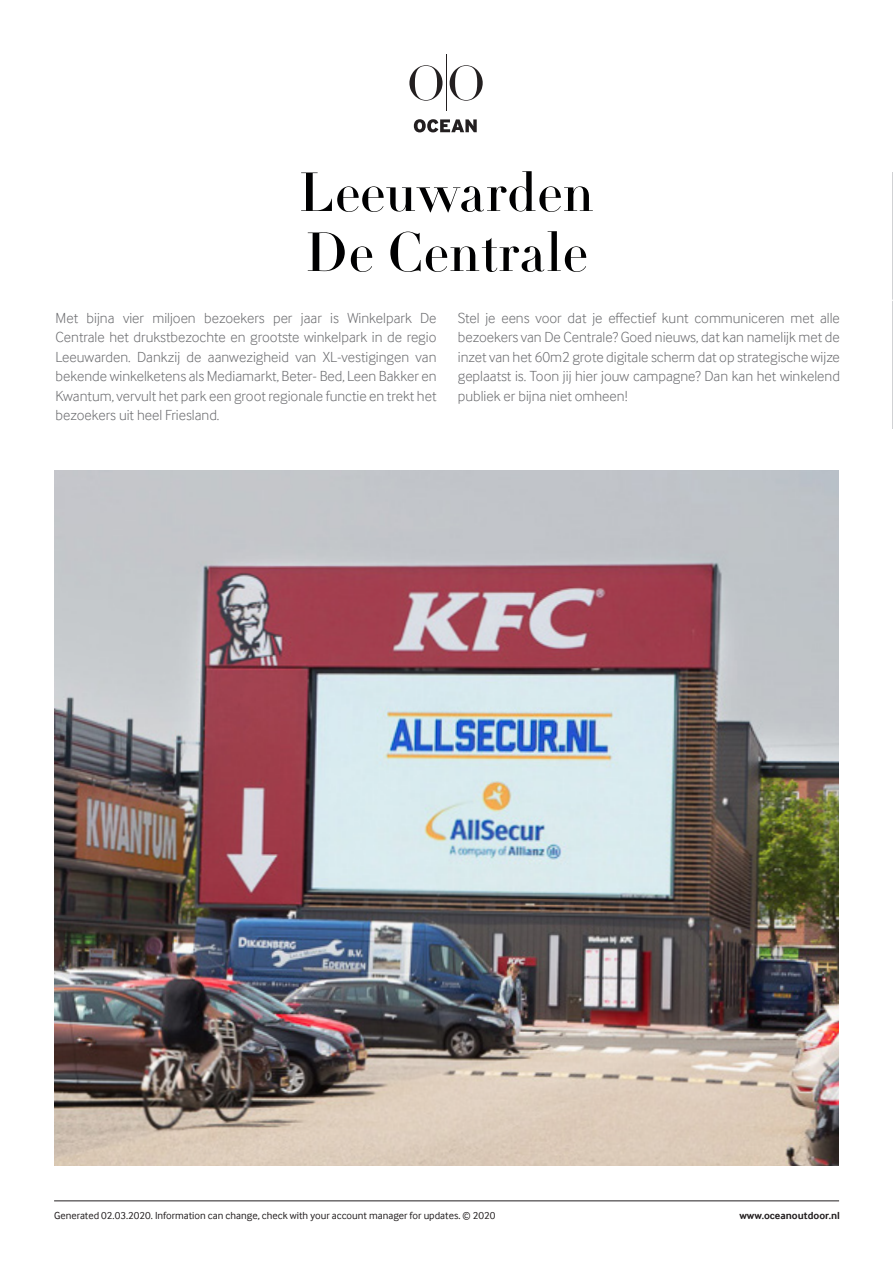
<style>
.page{position:relative;width:893px;height:1263px;background:#fff}
.page>*{position:absolute;margin:0;border:0;box-sizing:border-box;transform-origin:0 0}
.t1{font:54px "Didot LT Pro Headline";color:#000001}
.t2{font:300 15px/19.5px "Inter Face";color:#6c6d70;text-align:justify}
.t3{font:10.5px "Inter Face";color:#231f20}
.t4{font:700 10.5px "Inter Face";color:#231f20}
</style>
<div class="page">
<img style="left:54px;top:471px;width:785px;height:694px">
<hr style="left:54px;top:1200px;width:785px;height:1px;background:#231f20">
<svg style="left:414px;top:119px;width:63px;height:13px"></svg>
<svg style="left:409px;top:65px;width:34px;height:36px"></svg>
<svg style="left:450px;top:65px;width:33px;height:36px"></svg>
<hr style="left:446px;top:54px;width:1px;height:56px;background:#231f20">
<hr style="left:892px;top:172px;width:1px;height:257px;background:#d1d2d4">
<p class="t1" style="left:299px;top:159px;width:297px">Leeuwarden</p>
<p class="t1" style="left:305px;top:219px;width:283px">De Centrale</p>
<p class="t2" style="left:56px;top:309px;width:382px">Met bijna vier miljoen bezoekers per jaar is Winkelpark De Centrale het drukstbezochte en grootste winkelpark in de regio Leeuwarden. Dankzij de aanwezigheid van XL-vestigingen van bekende winkelketens als Mediamarkt, Beter- Bed, Leen Bakker en Kwantum, vervult het park een groot regionale functie en trekt het bezoekers uit heel Friesland.</p>
<p class="t2" style="left:458px;top:309px;width:384px">Stel je eens voor dat je effectief kunt communiceren met alle bezoekers van De Centrale? Goed nieuws, dat kan namelijk met de inzet van het 60m2 grote digitale scherm dat op strategische wijze geplaatst is. Toon jij hier jouw campagne? Dan kan het winkelend publiek er bijna niet omheen!</p>
<p class="t3" style="left:54px;top:1210px;width:443px">Generated 02.03.2020. Information can change, check with your account manager for updates. © 2020</p>
<p class="t4" style="left:739px;top:1210px;width:102px">www.oceanoutdoor.nl</p>
</div>
